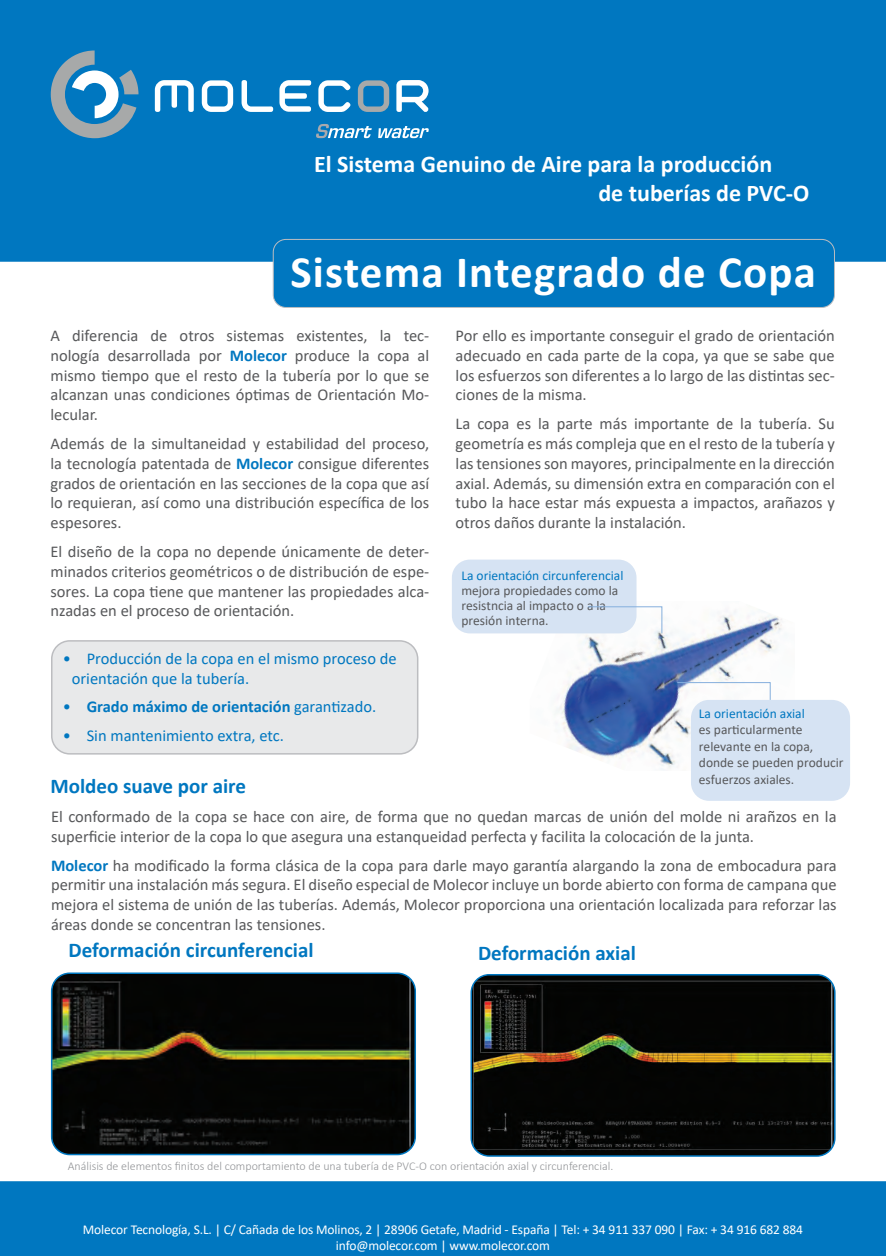
<style>
.page{position:relative;width:886px;height:1256px;background:#fff}
.page>*{position:absolute;margin:0;border:0;box-sizing:border-box;transform-origin:0 0}
.t1{font:700 45px "Calibri";letter-spacing:.025em;color:#fff}
.t2{font:700 24px "Calibri";color:#fff}
.t3{font:700 21px "Calibri";color:#0077c0}
.t4{font:16.5px/19.8px "Calibri";color:#57585a;text-align:justify}
.t5{font:16.5px/19.8px "Calibri";color:#0077c0}
.t6{font:700 16.5px "Calibri";color:#0077c0}
.t7{font:13.5px/16.5px "Calibri";color:#57585a}
.t8{font:13.5px/16.2px "Calibri";letter-spacing:-.01em;color:#fff;text-align:center}
.t9{font:300 12px "Calibri";color:#939598}
.s1{font-weight:700;color:#0077c0}
.s2{color:#0077c0}
.s3{font-weight:400}
</style>
<div class="page">
<div style="left:0;top:1181px;width:886px;height:75px;background:#0077c0"></div>
<div style="left:0;top:0;width:886px;height:262px;background:#0077c0"></div>
<div style="left:273px;top:239px;width:561px;height:68px;background:#0077c0;border-radius:13px"></div>
<div style="left:273px;top:239px;width:562px;height:69px;border:1px solid #bcbdc0;border-radius:13px"></div>
<div style="left:52px;top:641px;width:366px;height:113px;background:#e8e9ea;border-radius:18px"></div>
<div style="left:51px;top:640px;width:367px;height:114px;border:2px solid #bcbdc0;border-radius:18px"></div>
<img style="left:52px;top:975px;width:363px;height:179px">
<div style="left:51px;top:972px;width:365px;height:183px;border:2px solid #0077c0;border-radius:18px"></div>
<img style="left:473px;top:975px;width:362px;height:181px">
<div style="left:470px;top:974px;width:365px;height:183px;border:2px solid #0077c0;border-radius:18px"></div>
<img style="left:530px;top:601px;width:252px;height:169px">
<div style="left:691px;top:700px;width:159px;height:101px;background:#d6e3f3;border-radius:18px"></div>
<svg style="left:676px;top:682px;width:95px;height:19px"></svg>
<div style="left:452px;top:560px;width:184px;height:73px;background:#d6e3f3;border-radius:18px"></div>
<svg style="left:587px;top:606px;width:76px;height:28px"></svg>
<svg style="left:51px;top:50px;width:87px;height:88px"></svg>
<svg style="left:202px;top:80px;width:31px;height:32px"></svg>
<svg style="left:358px;top:80px;width:31px;height:32px"></svg>
<svg style="left:242px;top:80px;width:31px;height:32px"></svg>
<svg style="left:396px;top:80px;width:33px;height:32px"></svg>
<svg style="left:155px;top:80px;width:39px;height:32px"></svg>
<svg style="left:279px;top:80px;width:32px;height:32px"></svg>
<svg style="left:318px;top:80px;width:33px;height:32px"></svg>
<svg style="left:316px;top:124px;width:56px;height:14px"></svg>
<svg style="left:378px;top:126px;width:51px;height:12px"></svg>
<p class="t2" style="left:314px;top:147px;width:460px">El Sistema Genuino de Aire para la producción</p>
<p class="t2" style="left:598px;top:176px;width:212px">de tuberías de PVC-O</p>
<p class="t1" style="left:291px;top:240px;width:527px">Sistema Integrado de Copa</p>
<p class="t4" style="left:456px;top:325px;width:381px">Por ello es importante conseguir el grado de orientación adecuado en cada parte de la copa, ya que se sabe que los esfuerzos son diferentes a lo largo de las distintas sec&shy;ciones de la misma.</p>
<p class="t4" style="left:456px;top:413px;width:381px">La copa es la parte más importante de la tubería. Su geometría es más compleja que en el resto de la tubería y las tensiones son mayores, principalmente en la dirección axial. Además, su dimensión extra en comparación con el tubo la hace estar más expuesta a impactos, arañazos y otros daños durante la instalación.</p>
<p class="t4" style="left:50px;top:325px;width:380px">A diferencia de otros sistemas existentes, la tec&shy;nología desarrollada por <span class="s1">Molecor</span> produce la copa al mismo tiempo que el resto de la tubería por lo que se alcanzan unas condiciones óptimas de Orientación Mo&shy;lecular.</p>
<p class="t4" style="left:50px;top:433px;width:380px">Además de la simultaneidad y estabilidad del proceso, la tecnología patentada de <span class="s1">Molecor</span> consigue diferentes grados de orientación en las secciones de la copa que así lo requieran, así como una distribución específica de los espesores.</p>
<p class="t4" style="left:50px;top:541px;width:380px">El diseño de la copa no depende únicamente de deter&shy;minados criterios geométricos o de distribución de espe&shy;sores. La copa tiene que mantener las propiedades alca&shy;nzadas en el proceso de orientación.</p>
<p class="t7" style="left:461px;top:567px;width:164px;line-height:15px"><span class="s2">La orientación circunferencial </span>mejora propiedades como la resistncia al impacto o a la presión interna.</p>
<p class="t5" style="left:72px;top:648px;width:326px;text-indent:-9px">• Producción de la copa en el mismo proceso de orientación que la tubería.</p>
<p class="t6" style="left:63px;top:695px;width:315px"><span class="s3">•</span> Grado máximo de orientación <span class="s3">garantizado.</span></p>
<p class="t5" style="left:63px;top:725px;width:223px">• Sin mantenimiento extra, etc.</p>
<p class="t7" style="left:699px;top:705px;width:146px"><span class="s2">La orientación axial<br></span>es particularmente relevante en la copa, donde se pueden producir esfuerzos axiales.</p>
<p class="t3" style="left:50px;top:771px;width:197px">Moldeo suave por aire</p>
<p class="t4" style="left:51px;top:806px;width:787px">El conformado de la copa se hace con aire, de forma que no quedan marcas de unión del molde ni arañzos en la superficie interior de la copa lo que asegura una estanqueidad perfecta y facilita la colocación de la junta.</p>
<p class="t4" style="left:51px;top:855px;width:787px"><span class="s1">Molecor</span> ha modificado la forma clásica de la copa para darle mayo garantía alargando la zona de embocadura para permitir una instalación más segura. El diseño especial de Molecor incluye un borde abierto con forma de campana que mejora el sistema de unión de las tuberías. Además, Molecor proporciona una orientación localizada para reforzar las áreas donde se concentran las tensiones.</p>
<p class="t3" style="left:68px;top:936px;width:247px">Deformación circunferencial</p>
<p class="t3" style="left:478px;top:939px;width:159px">Deformación axial</p>
<p class="t9" style="left:68px;top:1158px;width:547px">Análisis de elementos finitos del comportamiento de una tubería de PVC-O con orientación axial y circunferencial.</p>
<p class="t8" style="left:83px;top:1221px;width:722px">Molecor Tecnología, S.L. | C/ Cañada de los Molinos, 2 | 28906 Getafe, Madrid - España | Tel: + 34 911 337 090 | Fax: + 34 916 682 884 info@molecor.com | www.molecor.com</p>
</div>
